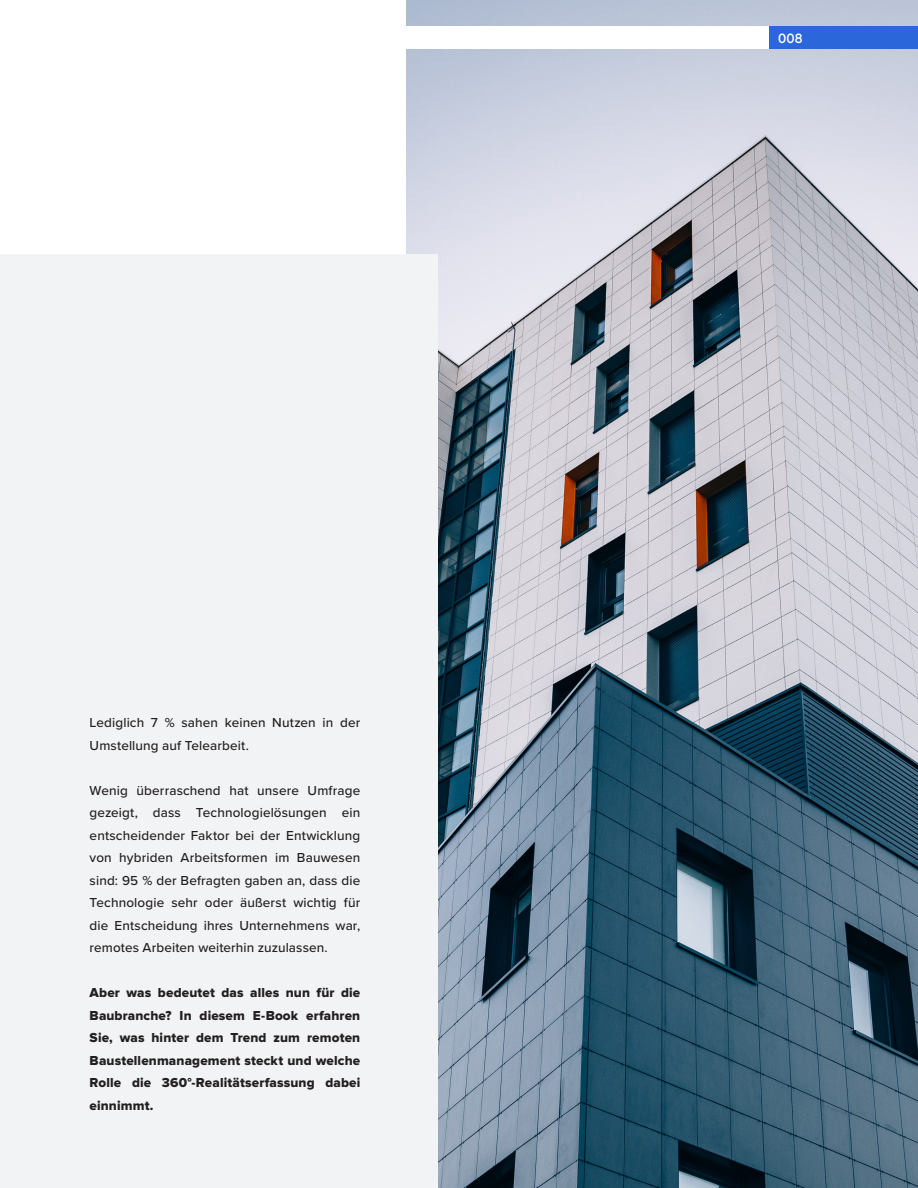
<style>
.page{position:relative;width:918px;height:1188px;background:#fff}
.page>*{position:absolute;margin:0;border:0;box-sizing:border-box;transform-origin:0 0}
.Copy_Text_08_14_Full{font:500 13.5px/22.5px "Proxima Nova";letter-spacing:.01em;color:#231f20}
.Copy_Text_08_14_Full-2{font:13.5px/22.5px "Proxima Nova Extrabld";letter-spacing:.01em;color:#231f20;text-align:justify}
.t1{font:500 12.75px "Neutrif Studio";color:#fff}
</style>
<div class="page">
<img style="left:406px;top:0;width:512px;height:1188px">
<div style="left:0;top:255px;width:437px;height:933px;background:#f2f3f4"></div>
<div style="left:769px;top:26px;width:149px;height:23px;background:#2b66db"></div>
<div style="left:0;top:26px;width:769px;height:23px;background:#fff"></div>
<p class="Copy_Text_08_14_Full" style="left:90px;top:711px;width:272px">Lediglich 7 % sahen keinen Nutzen in der<br>Umstellung auf Telearbeit.</p>
<p class="Copy_Text_08_14_Full" style="left:90px;top:779px;width:272px;text-align:justify">Wenig überraschend hat unsere Umfrage gezeigt, dass Technologielösungen ein entscheidender Faktor bei der Entwicklung von hybriden Arbeitsformen im Bauwesen sind: 95 % der Befragten gaben an, dass die Technologie sehr oder äußerst wichtig für die Entscheidung ihres Unternehmens war, remotes Arbeiten weiterhin zuzulassen.</p>
<p class="Copy_Text_08_14_Full-2" style="left:90px;top:982px;width:272px">Aber was bedeutet das alles nun für die Baubranche? In diesem E-Book erfahren Sie, was hinter dem Trend zum remoten Baustellenmanagement steckt und welche Rolle die 360°-Realitätserfassung dabei einnimmt.</p>
<p class="t1" style="left:778px;top:30px;width:26px">008</p>
</div>
